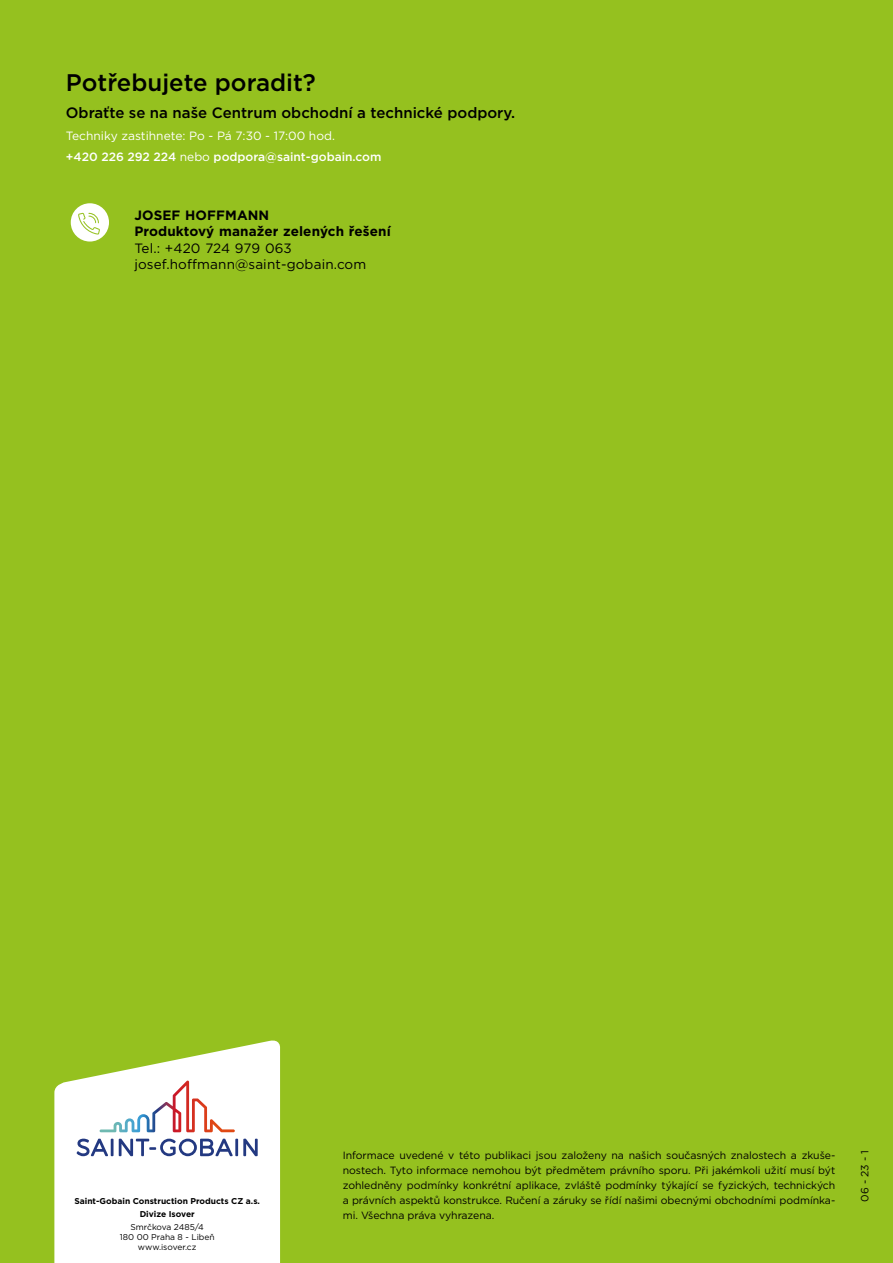
<style>
.page{position:relative;width:893px;height:1263px;background:#95c11f}
.page>*{position:absolute;margin:0;border:0;box-sizing:border-box;transform-origin:0 0}
.t1{font:500 24px "Gotham";color:#000}
.t2{font:500 15px "Gotham";color:#000}
.t3{font:13.5px/16.2px "Gotham";letter-spacing:.01em;color:#000}
.t4{font:700 13.5px/16.2px "Gotham";letter-spacing:.01em;color:#000}
.t5{font:12px/21px "Gotham";color:#fff}
.t6{font:10.5px/15px "Gotham";letter-spacing:-.005em;color:#000;text-align:justify}
.t7{font:700 8.4px "Gotham";color:#000}
.t8{font:8.4px/10.2px "Gotham";color:#000;text-align:center}
.s1{font-weight:500}
</style>
<div class="page">
<div style="left:71px;top:203px;width:38px;height:39px;background:#fff;border-radius:50%"></div>
<svg style="left:78px;top:213px;width:22px;height:21px"></svg>
<svg style="left:54px;top:1040px;width:226px;height:223px;background:#f1f7e3"></svg>
<svg style="left:77px;top:1138px;width:31px;height:18px"></svg>
<hr style="left:111px;top:1139px;width:3px;height:17px;background:#233981">
<svg style="left:119px;top:1139px;width:114px;height:17px;background:#abb3cf"></svg>
<hr style="left:235px;top:1139px;width:3px;height:17px;background:#233981">
<svg style="left:243px;top:1139px;width:15px;height:17px"></svg>
<svg style="left:100px;top:1080px;width:135px;height:52px;background:#efe3e4"></svg>
<h1 class="t1" style="left:66px;top:67px;width:252px">Potřebujete poradit?</h1>
<h2 class="t2" style="left:66px;top:103px;width:451px">Obraťte se na naše Centrum obchodní a technické podpory.</h2>
<p class="t5" style="left:66px;top:124px;width:317px">Techniky zastihnete: Po - Pá 7:30 - 17:00 hod.<br><span class="s1">+420 226 292 224</span> nebo <span class="s1">podpora@saint-gobain.com</span></p>
<p class="t4" style="left:134px;top:207px;width:258px">JOSEF HOFFMANN<br>Produktový manažer zelených řešení</p>
<p class="t3" style="left:134px;top:239px;width:233px">Tel.: +420 724 979 063 josef.hoffmann@saint-gobain.com</p>
<p class="t7" style="left:74px;top:1195px;width:187px">Saint-Gobain Construction Products CZ a.s.</p>
<p class="t7" style="left:140px;top:1208px;width:57px">Divize Isover</p>
<p class="t8" style="left:120px;top:1222px;width:96px">Smrčkova 2485/4<br>180 00 Praha 8 - Libeň www.isover.cz</p>
<p class="t6" style="left:343px;top:1147px;width:494px">Informace uvedené v této publikaci jsou založeny na našich současných znalostech a zkuše&shy;nostech. Tyto informace nemohou být předmětem právního sporu. Při jakémkoli užití musí být zohledněny podmínky konkrétní aplikace, zvláště podmínky týkající se fyzických, technických a právních aspektů konstrukce. Ručení a záruky se řídí našimi obecnými obchodními podmínka&shy;mi. Všechna práva vyhrazena.</p>
<p class="t6" style="left:857px;top:1202px;width:53px;rotate:-90deg">06 - 23 - 1</p>
</div>
